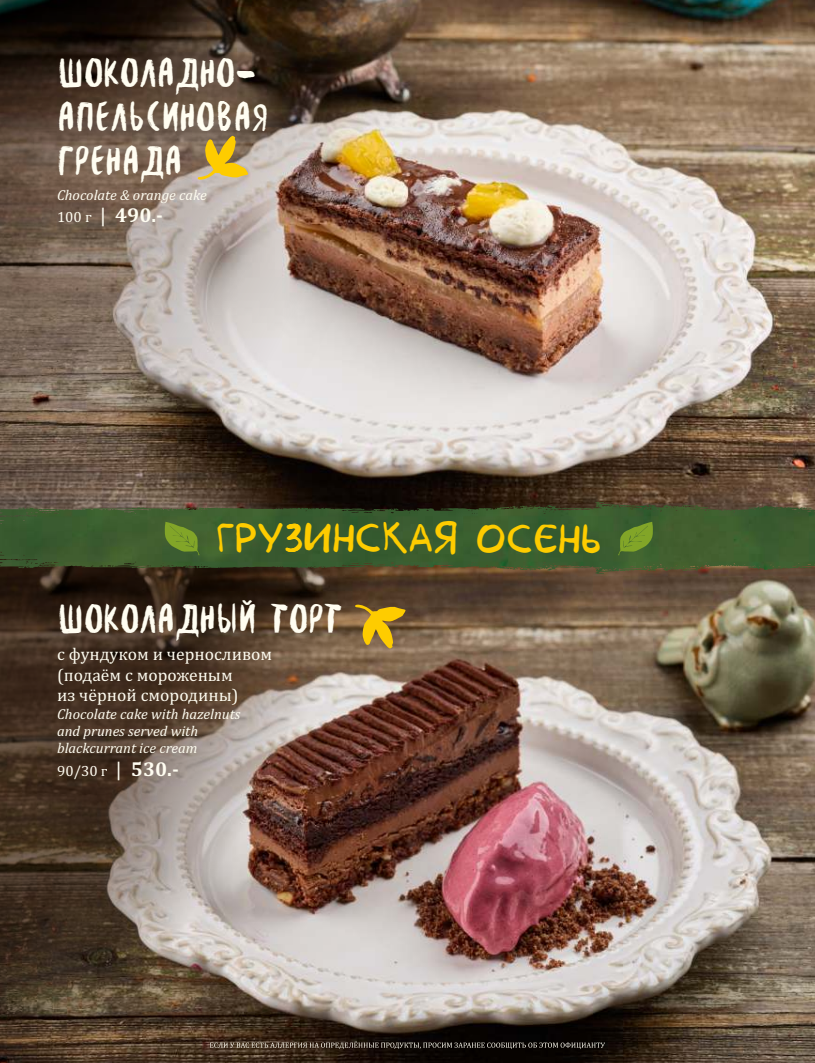
<style>
.page{position:relative;width:815px;height:1063px;background:#fff}
.page>*{position:absolute;margin:0;border:0;box-sizing:border-box;transform-origin:0 0}
.t1{font:43.88px/43.9px "Besom";color:#fffdf1}
.t2{font:37.12px "HS font";color:#fecc00}
.t3{font:700 20.5px "Cambria";color:#fffdf1}
.t4{font:17.5px/20.5px "Cambria";color:#fffdf1}
.t5{font:15px "Cambria";color:#fffdf1}
.t6{font:italic 14.62px/17.1px "Cambria";color:#fffdf1}
.s1{font-weight:400;font-size:15px}
.s2{font-weight:400}
.s3{font-size:20.5px}
.s4{font-weight:700;font-size:20.5px}
</style>
<div class="page">
<img style="left:582px;top:0;width:233px;height:1063px">
<img style="left:0;top:531px;width:616px;height:532px">
<img style="left:0;top:0;width:582px;height:531px">
<img style="left:682px;top:510px;width:133px;height:61px">
<svg style="left:197px;top:136px;width:52px;height:45px;background:#c0a248"></svg>
<svg style="left:354px;top:603px;width:52px;height:46px;background:#ad8928"></svg>
<svg style="left:618px;top:522px;width:35px;height:33px"></svg>
<svg style="left:165px;top:522px;width:35px;height:33px"></svg>
<svg style="left:210px;top:1041px;width:395px;height:8px;background:#463e36"></svg>
<svg style="left:129px;top:689px;width:6px;height:3px"></svg>
<h1 class="t1" style="left:57px;top:54px;width:213px">Шоколадно&shy;апельсиновая гренада</h1>
<p class="t6" style="left:57px;top:187px;width:151px">Chocolate &amp; orange cake</p>
<h3 class="t3" style="left:57px;top:207px;width:108px"><span class="s1">100 г</span> <span class="s2">|</span> 490.-</h3>
<h2 class="t2" style="left:216px;top:523px;width:386px">ГРУЗИНСКАЯ ОСЕНЬ</h2>
<h1 class="t1" style="left:57px;top:600px;width:287px">Шоколадный торт</h1>
<p class="t4" style="left:57px;top:645px;width:217px">с фундуком и черносливом (подаём с мороженым<br>из чёрнои смородины)</p>
<p class="t6" style="left:57px;top:707px;width:185px">Chocolate cake with hazelnuts and prunes served with blackcurrant ice cream</p>
<p class="t5" style="left:57px;top:764px;width:123px">90/30 г <span class="s3">|</span> <span class="s4">530.-</span></p>
</div>
